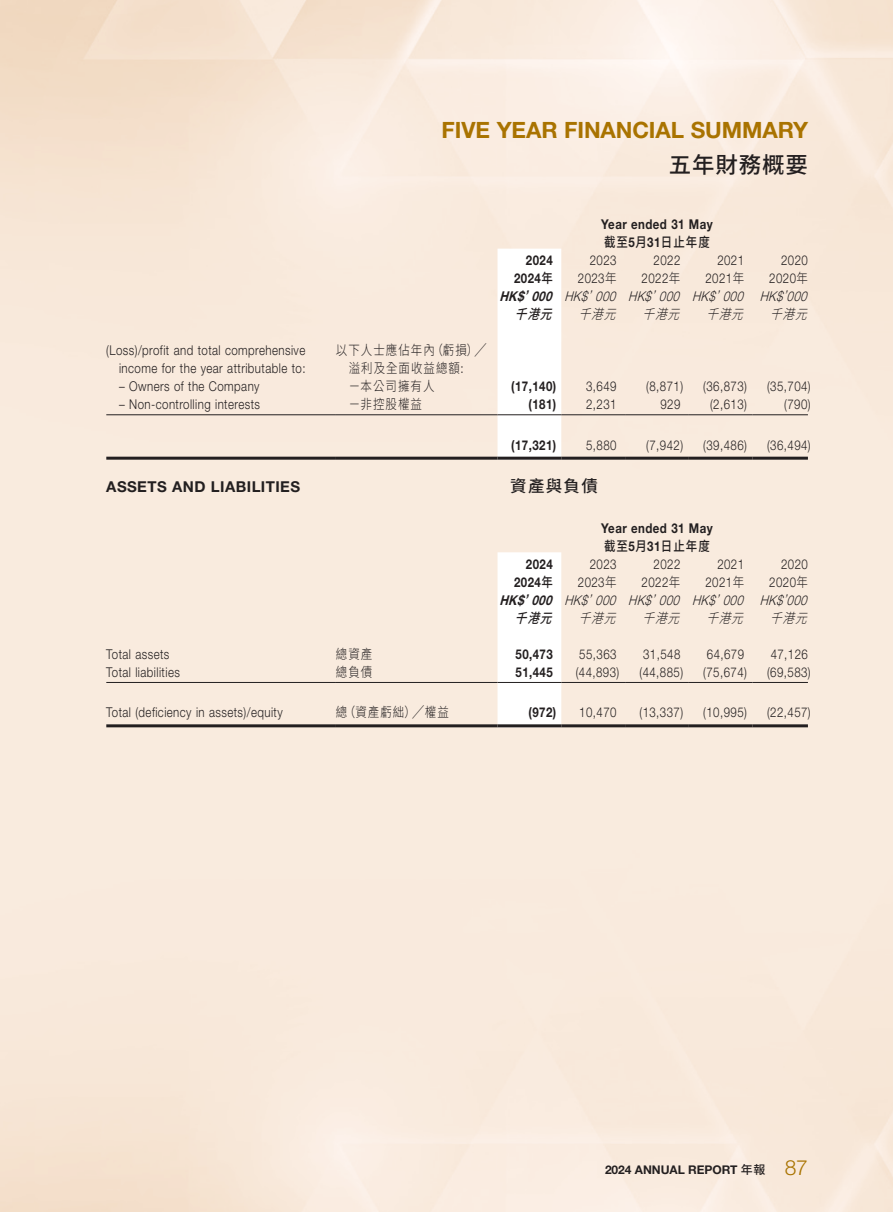
<style>
.page{position:relative;width:893px;height:1212px;background:#fff}
.page>*{position:absolute;margin:0;border:0;box-sizing:border-box;transform-origin:0 0}
.t1{font:700 22.5px "Helvetica Neue LT Std";letter-spacing:-.005em;color:#a97300}
.t2{font:500 22.5px "Source Han Sans TC";letter-spacing:.04em;color:#231f20}
.C_Heading_1{font:500 16.5px "Source Han Sans TC";letter-spacing:.08em;color:#231f20}
.Heading_1{font:700 15px "Helvetica Neue LT Std";letter-spacing:.03em;color:#231f20}
.Body_Text{font:300 13.5px/18px "Helvetica Neue LT Std";letter-spacing:.04em;color:#231f20;text-align:right;scale:.85 1}
.Body_Text-2{font:700 13.5px "Helvetica Neue LT Std";letter-spacing:.04em;color:#231f20;scale:.85 1}
.Body_Text-3{font:italic 300 13.5px "Helvetica Neue LT Std";color:#231f20;scale:.85 1}
.Body_Text-4{font:300 13.5px/18px "Source Han Sans TC";letter-spacing:.09em;color:#231f20;scale:.85 1}
.Body_Text-5{font:italic 300 13.5px "Source Han Sans TC";color:#231f20;scale:.85 1}
.Body_Text-6{font:500 13.5px "Source Han Sans TC";letter-spacing:.09em;color:#231f20;scale:.85 1}
.Body_Text-7{font:italic 700 13.5px "Helvetica Neue LT Std";color:#231f20;scale:.85 1}
.Body_Text-8{font:italic 500 13.5px "Source Han Sans TC";color:#231f20;scale:.85 1}
.t3{font:700 12px "Helvetica Neue LT Std";letter-spacing:-.005em;color:#231f20}
.s1{font-family:"Helvetica Neue LT Std";font-weight:700}
.s2{font-family:"Source Han Sans TC";font-weight:500}
.s3{font-family:"Source Han Sans TC"}
.s4{font-family:"Helvetica Neue LT Std"}
.s5{font-weight:300;font-size:21px;color:#a97300}
</style>
<div class="page">
<svg style="left:497px;top:249px;width:64px;height:208px"></svg>
<hr style="left:106px;top:414px;width:230px;height:1px;background:#231f20">
<hr style="left:336px;top:414px;width:161px;height:1px;background:#231f20">
<hr style="left:497px;top:414px;width:64px;height:1px;background:#231f20">
<hr style="left:561px;top:414px;width:64px;height:1px;background:#231f20">
<hr style="left:625px;top:414px;width:64px;height:1px;background:#231f20">
<hr style="left:689px;top:414px;width:64px;height:1px;background:#231f20">
<hr style="left:753px;top:414px;width:55px;height:1px;background:#231f20">
<hr style="left:106px;top:457px;width:230px;height:3px;background:#231f20">
<hr style="left:336px;top:457px;width:161px;height:3px;background:#231f20">
<hr style="left:497px;top:457px;width:64px;height:3px;background:#231f20">
<hr style="left:561px;top:457px;width:64px;height:3px;background:#231f20">
<hr style="left:625px;top:457px;width:64px;height:3px;background:#231f20">
<hr style="left:689px;top:457px;width:64px;height:3px;background:#231f20">
<hr style="left:753px;top:457px;width:55px;height:3px;background:#231f20">
<svg style="left:497px;top:552px;width:64px;height:172px"></svg>
<hr style="left:106px;top:682px;width:230px;height:1px;background:#231f20">
<hr style="left:336px;top:682px;width:161px;height:1px;background:#231f20">
<hr style="left:497px;top:682px;width:64px;height:1px;background:#231f20">
<hr style="left:561px;top:682px;width:64px;height:1px;background:#231f20">
<hr style="left:625px;top:682px;width:64px;height:1px;background:#231f20">
<hr style="left:689px;top:682px;width:64px;height:1px;background:#231f20">
<hr style="left:753px;top:682px;width:55px;height:1px;background:#231f20">
<hr style="left:106px;top:724px;width:230px;height:3px;background:#231f20">
<hr style="left:336px;top:724px;width:161px;height:3px;background:#231f20">
<hr style="left:497px;top:724px;width:64px;height:3px;background:#231f20">
<hr style="left:561px;top:724px;width:64px;height:3px;background:#231f20">
<hr style="left:625px;top:724px;width:64px;height:3px;background:#231f20">
<hr style="left:689px;top:724px;width:64px;height:3px;background:#231f20">
<hr style="left:753px;top:724px;width:55px;height:3px;background:#231f20">
<h1 class="t1" style="left:442px;top:116px;width:368px">FIVE YEAR FINANCIAL SUMMARY</h1>
<h1 class="t2" style="left:669px;top:152px;width:141px">五年財務概要</h1>
<p class="Body_Text-2" style="left:601px;top:216px;width:133px">Year ended 31 May</p>
<p class="Body_Text-6" style="left:604px;top:234px;width:126px">截至<span class="s1">5</span>月<span class="s1">31</span>日止年度</p>
<p class="Body_Text-2" style="left:526px;top:252px;width:33px">2024</p>
<p class="Body_Text" style="left:590px;top:251px;width:33px">2023</p>
<p class="Body_Text" style="left:653px;top:251px;width:33px">2022</p>
<p class="Body_Text" style="left:717px;top:251px;width:33px">2021</p>
<p class="Body_Text" style="left:781px;top:251px;width:33px">2020</p>
<p class="Body_Text-2" style="left:514px;top:270px;width:47px">2024<span class="s2">年</span></p>
<p class="Body_Text" style="left:578px;top:269px;width:47px">2023<span class="s3">年</span></p>
<p class="Body_Text" style="left:642px;top:269px;width:47px">2022<span class="s3">年</span></p>
<p class="Body_Text" style="left:705px;top:269px;width:47px">2021<span class="s3">年</span></p>
<p class="Body_Text" style="left:769px;top:269px;width:47px">2020<span class="s3">年</span></p>
<p class="Body_Text-7" style="left:499px;top:288px;width:68px">HK$’000</p>
<p class="Body_Text-3" style="left:564px;top:288px;width:66px">HK$’000</p>
<p class="Body_Text-3" style="left:628px;top:288px;width:66px">HK$’000</p>
<p class="Body_Text-3" style="left:692px;top:288px;width:66px">HK$’000</p>
<p class="Body_Text-3" style="left:760px;top:288px;width:62px">HK$’000</p>
<p class="Body_Text-8" style="left:515px;top:306px;width:57px">千港元</p>
<p class="Body_Text-5" style="left:579px;top:306px;width:57px">千港元</p>
<p class="Body_Text-5" style="left:643px;top:306px;width:57px">千港元</p>
<p class="Body_Text-5" style="left:706px;top:306px;width:57px">千港元</p>
<p class="Body_Text-5" style="left:770px;top:306px;width:57px">千港元</p>
<p class="Body_Text" style="left:106px;top:341px;width:236px">(Loss)/profit and total comprehensive income for the year attributable to:</p>
<p class="Body_Text-4" style="left:349px;top:341px;width:163px;text-indent:-13px">以下人士應佔年內（虧損）╱溢利及全面收益總額<span class="s4">:</span></p>
<p class="Body_Text" style="left:119px;top:377px;width:167px">– Owners of the Company</p>
<p class="Body_Text-4" style="left:349px;top:377px;width:102px">－本公司擁有人</p>
<p class="Body_Text-2" style="left:511px;top:378px;width:54px">(17,140)</p>
<p class="Body_Text" style="left:586px;top:377px;width:37px">3,649</p>
<p class="Body_Text" style="left:646px;top:377px;width:45px">(8,871)</p>
<p class="Body_Text" style="left:703px;top:377px;width:53px">(36,873)</p>
<p class="Body_Text" style="left:767px;top:377px;width:53px">(35,704)</p>
<p class="Body_Text" style="left:119px;top:395px;width:167px">– Non-controlling interests</p>
<p class="Body_Text-4" style="left:349px;top:395px;width:88px">－非控股權益</p>
<p class="Body_Text-2" style="left:528px;top:396px;width:34px">(181)</p>
<p class="Body_Text" style="left:586px;top:395px;width:37px">2,231</p>
<p class="Body_Text" style="left:660px;top:395px;width:25px">929</p>
<p class="Body_Text" style="left:710px;top:395px;width:45px">(2,613)</p>
<p class="Body_Text" style="left:784px;top:395px;width:33px">(790)</p>
<p class="Body_Text-2" style="left:511px;top:436px;width:54px">(17,321)</p>
<p class="Body_Text" style="left:586px;top:435px;width:37px">5,880</p>
<p class="Body_Text" style="left:646px;top:435px;width:45px">(7,942)</p>
<p class="Body_Text" style="left:703px;top:435px;width:53px">(39,486)</p>
<p class="Body_Text" style="left:767px;top:435px;width:53px">(36,494)</p>
<p class="Heading_1" style="left:106px;top:478px;width:195px">ASSETS AND LIABILITIES</p>
<p class="Body_Text-2" style="left:601px;top:519px;width:133px">Year ended 31 May</p>
<p class="Body_Text-6" style="left:604px;top:538px;width:126px">截至<span class="s1">5</span>月<span class="s1">31</span>日止年度</p>
<p class="Body_Text-2" style="left:526px;top:555px;width:33px">2024</p>
<p class="Body_Text" style="left:590px;top:555px;width:33px">2023</p>
<p class="Body_Text" style="left:653px;top:555px;width:33px">2022</p>
<p class="Body_Text" style="left:717px;top:555px;width:33px">2021</p>
<p class="Body_Text" style="left:781px;top:555px;width:33px">2020</p>
<p class="Body_Text-2" style="left:514px;top:573px;width:47px">2024<span class="s2">年</span></p>
<p class="Body_Text" style="left:578px;top:573px;width:47px">2023<span class="s3">年</span></p>
<p class="Body_Text" style="left:642px;top:573px;width:47px">2022<span class="s3">年</span></p>
<p class="Body_Text" style="left:705px;top:573px;width:47px">2021<span class="s3">年</span></p>
<p class="Body_Text" style="left:769px;top:573px;width:47px">2020<span class="s3">年</span></p>
<p class="Body_Text-7" style="left:499px;top:591px;width:68px">HK$’000</p>
<p class="Body_Text-3" style="left:564px;top:592px;width:66px">HK$’000</p>
<p class="Body_Text-3" style="left:628px;top:592px;width:66px">HK$’000</p>
<p class="Body_Text-3" style="left:692px;top:592px;width:66px">HK$’000</p>
<p class="Body_Text-3" style="left:760px;top:592px;width:62px">HK$’000</p>
<p class="Body_Text-8" style="left:515px;top:610px;width:57px">千港元</p>
<p class="Body_Text-5" style="left:579px;top:610px;width:57px">千港元</p>
<p class="Body_Text-5" style="left:643px;top:610px;width:57px">千港元</p>
<p class="Body_Text-5" style="left:706px;top:610px;width:57px">千港元</p>
<p class="Body_Text-5" style="left:770px;top:610px;width:57px">千港元</p>
<p class="Body_Text" style="left:106px;top:645px;width:76px">Total assets</p>
<p class="Body_Text-4" style="left:336px;top:645px;width:44px">總資產</p>
<p class="Body_Text-2" style="left:515px;top:645px;width:45px">50,473</p>
<p class="Body_Text" style="left:579px;top:645px;width:45px">55,363</p>
<p class="Body_Text" style="left:643px;top:645px;width:45px">31,548</p>
<p class="Body_Text" style="left:707px;top:645px;width:45px">64,679</p>
<p class="Body_Text" style="left:771px;top:645px;width:45px">47,126</p>
<p class="Body_Text" style="left:106px;top:663px;width:88px">Total liabilities</p>
<p class="Body_Text-4" style="left:336px;top:663px;width:44px">總負債</p>
<p class="Body_Text-2" style="left:515px;top:663px;width:45px">51,445</p>
<p class="Body_Text" style="left:576px;top:663px;width:53px">(44,893)</p>
<p class="Body_Text" style="left:639px;top:663px;width:53px">(44,885)</p>
<p class="Body_Text" style="left:703px;top:663px;width:53px">(75,674)</p>
<p class="Body_Text" style="left:767px;top:663px;width:53px">(69,583)</p>
<p class="Body_Text" style="left:106px;top:703px;width:209px">Total (deficiency in assets)/equity</p>
<p class="Body_Text-4" style="left:336px;top:703px;width:134px">總（資產虧絀）╱權益</p>
<p class="Body_Text-2" style="left:528px;top:704px;width:34px">(972)</p>
<p class="Body_Text" style="left:579px;top:703px;width:45px">10,470</p>
<p class="Body_Text" style="left:639px;top:703px;width:53px">(13,337)</p>
<p class="Body_Text" style="left:703px;top:703px;width:53px">(10,995)</p>
<p class="Body_Text" style="left:767px;top:703px;width:53px">(22,457)</p>
<p class="C_Heading_1" style="left:510px;top:477px;width:89px">資產與負債</p>
<p class="t3" style="left:605px;top:1163px;width:204px">2024 ANNUAL REPORT <span class="s2">年報</span> <span class="s5">87</span></p>
</div>
